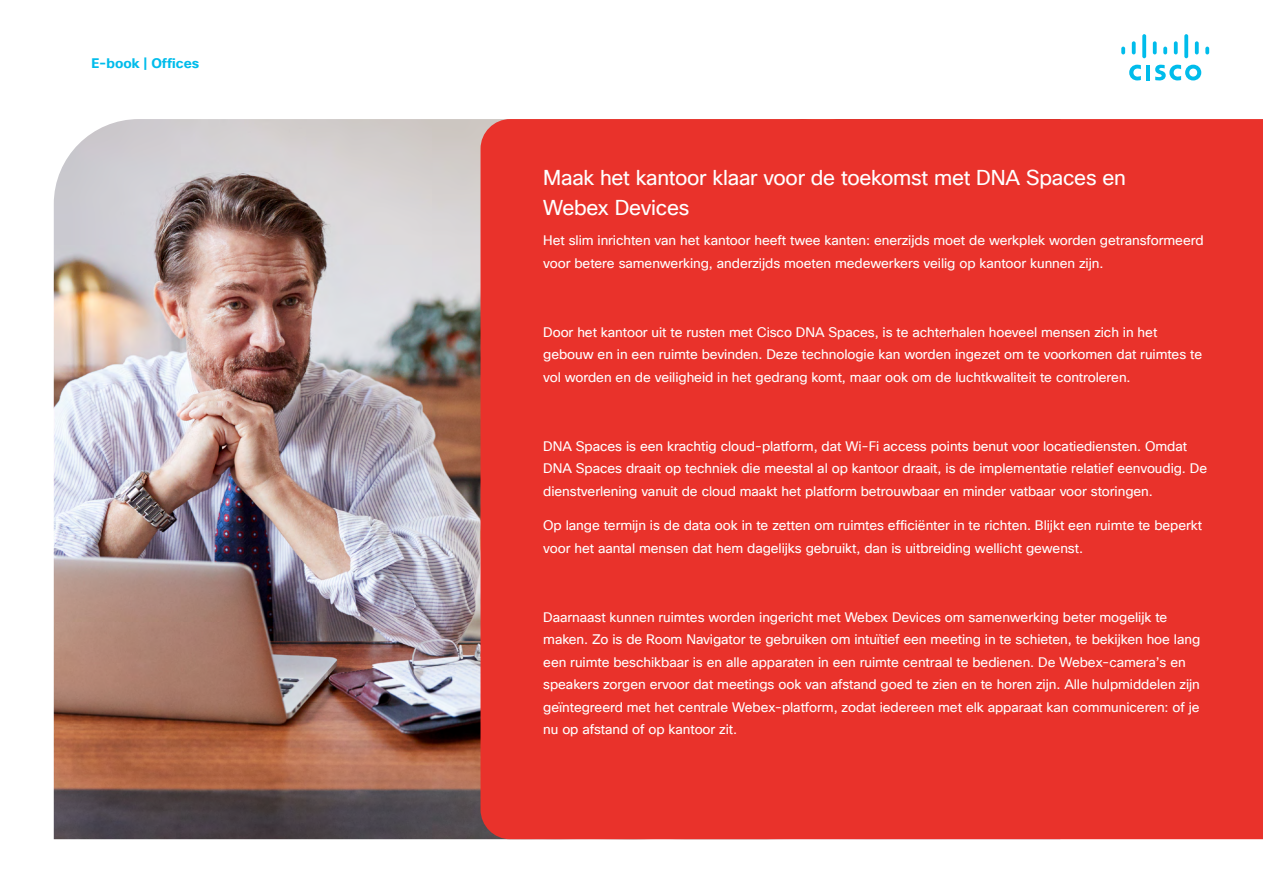
<style>
.page{position:relative;width:1263px;height:893px;background:#fff}
.page>*{position:absolute;margin:0;border:0;box-sizing:border-box;transform-origin:0 0}
.t1{font:21px/30px "Cisco Sans TT";letter-spacing:-.015em;color:#fff}
.t2{font:13.5px/22.5px "Cisco Sans TT";letter-spacing:-.005em;color:#fff}
.t3{font:700 13.5px "Cisco Sans TT";color:#00bceb}
</style>
<div class="page">
<hr style="left:1146px;top:65px;width:4px;height:15px;background:#00bceb">
<svg style="left:1129px;top:65px;width:12px;height:15px"></svg>
<svg style="left:1155px;top:65px;width:46px;height:15px"></svg>
<svg style="left:1121px;top:47px;width:4px;height:7px"></svg>
<svg style="left:1132px;top:41px;width:4px;height:13px"></svg>
<svg style="left:1142px;top:34px;width:4px;height:24px"></svg>
<svg style="left:1153px;top:41px;width:4px;height:13px"></svg>
<svg style="left:1163px;top:47px;width:4px;height:7px"></svg>
<svg style="left:1174px;top:41px;width:4px;height:13px"></svg>
<svg style="left:1184px;top:34px;width:4px;height:24px"></svg>
<svg style="left:1195px;top:41px;width:4px;height:13px"></svg>
<svg style="left:1205px;top:47px;width:4px;height:7px"></svg>
<img style="left:54px;top:119px;width:426px;height:720px">
<div style="left:480px;top:119px;width:783px;height:720px;background:#e9322b"></div>
<p class="t3" style="left:91px;top:55px;width:109px">E-book | Offices</p>
<h1 class="t1" style="left:543px;top:163px;width:584px">Maak het kantoor klaar voor de toekomst met DNA Spaces en<br>Webex Devices</h1>
<p class="t2" style="left:543px;top:230px;width:662px">Het slim inrichten van het kantoor heeft twee kanten: enerzijds moet de werkplek worden getransformeerd voor betere samenwerking, anderzijds moeten medewerkers veilig op kantoor kunnen zijn.</p>
<p class="t2" style="left:543px;top:321px;width:660px">Door het kantoor uit te rusten met Cisco DNA Spaces, is te achterhalen hoeveel mensen zich in het gebouw en in een ruimte bevinden. Deze technologie kan worden ingezet om te voorkomen dat ruimtes te vol worden en de veiligheid in het gedrang komt, maar ook om de luchtkwaliteit te controleren.</p>
<p class="t2" style="left:543px;top:435px;width:665px">DNA Spaces is een krachtig cloud-platform, dat Wi-Fi access points benut voor locatiediensten. Omdat<br>DNA Spaces draait op techniek die meestal al op kantoor draait, is de implementatie relatief eenvoudig. De dienstverlening vanuit de cloud maakt het platform betrouwbaar en minder vatbaar voor storingen.</p>
<p class="t2" style="left:543px;top:515px;width:660px">Op lange termijn is de data ook in te zetten om ruimtes efficiënter in te richten. Blijkt een ruimte te beperkt voor het aantal mensen dat hem dagelijks gebruikt, dan is uitbreiding wellicht gewenst.</p>
<p class="t2" style="left:543px;top:606px;width:658px">Daarnaast kunnen ruimtes worden ingericht met Webex Devices om samenwerking beter mogelijk te maken. Zo is de Room Navigator te gebruiken om intuïtief een meeting in te schieten, te bekijken hoe lang een ruimte beschikbaar is en alle apparaten in een ruimte centraal te bedienen. De Webex-camera’s en speakers zorgen ervoor dat meetings ook van afstand goed te zien en te horen zijn. Alle hulpmiddelen zijn geïntegreerd met het centrale Webex-platform, zodat iedereen met elk apparaat kan communiceren: of je nu op afstand of op kantoor zit.</p>
</div>
